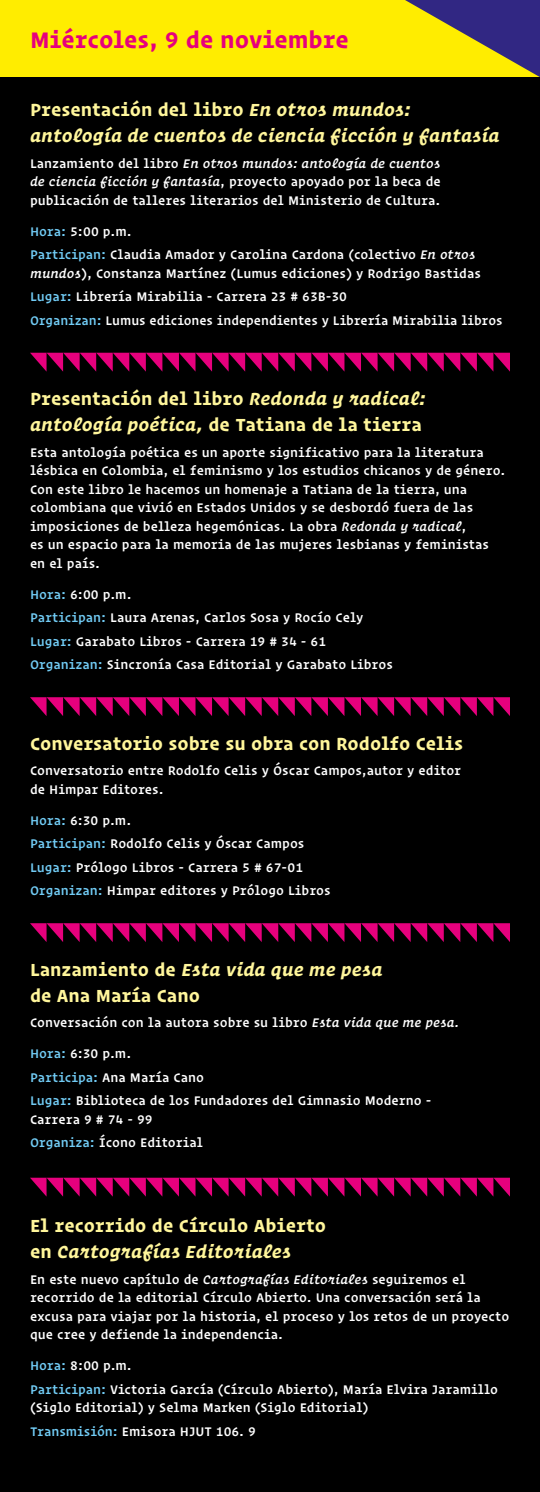
<style>
.page{position:relative;width:540px;height:1492px;background:#fff}
.page>*{position:absolute;margin:0;border:0;box-sizing:border-box;transform-origin:0 0}
.t1{font:700 22.5px "Operator S Sm";letter-spacing:-.005em;color:#e6007d}
.t2{font:700 17.5px/26px "Operator S Sm";letter-spacing:-.005em;color:#fff69b}
.t3{font:italic 700 17.5px/26px "Operator S Sm";color:#fff69b}
.t4{font:500 12.5px/23.5px "Operator S Sm";color:#fff}
.s1{font-style:normal}
.s2{font-style:italic}
.s3{color:#71cbf4}
</style>
<div class="page">
<div style="left:0;top:0;width:540px;height:77px;background:#ffed00"></div>
<svg style="left:405px;top:0;width:135px;height:77px"></svg>
<div style="left:0;top:77px;width:540px;height:1415px;background:#000"></div>
<svg style="left:30px;top:353px;width:480px;height:19px"></svg>
<svg style="left:30px;top:697px;width:480px;height:19px"></svg>
<svg style="left:30px;top:923px;width:480px;height:19px"></svg>
<svg style="left:30px;top:1178px;width:480px;height:19px"></svg>
<h1 class="t1" style="left:30px;top:19px;width:320px">Miércoles, 9 de noviembre</h1>
<h2 class="t3" style="left:30px;top:95px;width:471px"><span class="s1">Presentación del libro</span> En otros mundos: antología de cuentos de ciencia ficción y fantasía</h2>
<p class="t4" style="left:30px;top:153px;width:412px;line-height:18.5px;text-align:justify">Lanzamiento del libro <span class="s2">En otros mundos: antología de cuentos de ciencia ficción y fantasía</span>, proyecto apoyado por la beca de publicación de talleres literarios del Ministerio de Cultura.</p>
<p class="t4" style="left:30px;top:218px;width:447px"><span class="s3">Hora:</span> 5:00 p.m.<br><span class="s3">Participan:</span> Claudia Amador y Carolina Cardona (colectivo <span class="s2">En otros</span></p>
<p class="t4" style="left:30px;top:260px;width:474px"><span class="s2">mundos</span>), Constanza Martínez (Lumus ediciones) y Rodrigo Bastidas<br><span class="s3">Lugar:</span> Librería Mirabilia - Carrera 23 # 63B-30<br><span class="s3">Organizan:</span> Lumus ediciones independientes y Librería Mirabilia libros</p>
<h2 class="t2" style="left:30px;top:384px;width:397px">Presentación del libro <span class="s2">Redonda y radical: antología poética,</span> de Tatiana de la tierra</h2>
<p class="t4" style="left:30px;top:442px;width:477px;line-height:18.5px">Esta antología poética es un aporte significativo para la literatura lésbica en Colombia, el feminismo y los estudios chicanos y de género.<br>Con este libro le hacemos un homenaje a Tatiana de la tierra, una colombiana que vivió en Estados Unidos y se desbordó fuera de las imposiciones de belleza hegemónicas. La obra <span class="s2">Redonda y radical</span>,<br>es un espacio para la memoria de las mujeres lesbianas y feministas en el país.</p>
<p class="t4" style="left:30px;top:581px;width:364px"><span class="s3">Hora:</span> 6:00 p.m.<br><span class="s3">Participan:</span> Laura Arenas, Carlos Sosa y Rocío Cely <span class="s3">Lugar:</span> Garabato Libros - Carrera 19 # 34 - 61<br><span class="s3">Organizan:</span> Sincronía Casa Editorial y Garabato Libros</p>
<h2 class="t2" style="left:30px;top:728px;width:435px">Conversatorio sobre su obra con Rodolfo Celis</h2>
<p class="t4" style="left:30px;top:760px;width:433px;line-height:18.5px">Conversatorio entre Rodolfo Celis y Óscar Campos,autor y editor de Himpar Editores.</p>
<p class="t4" style="left:30px;top:807px;width:302px"><span class="s3">Hora:</span> 6:30 p.m.<br><span class="s3">Participan:</span> Rodolfo Celis y Óscar Campos <span class="s3">Lugar:</span> Prólogo Libros - Carrera 5 # 67-01<br><span class="s3">Organizan:</span> Himpar editores y Prólogo Libros</p>
<h2 class="t2" style="left:30px;top:954px;width:354px">Lanzamiento de <span class="s2">Esta vida que me pesa </span>de Ana María Cano</h2>
<p class="t4" style="left:30px;top:1010px;width:431px">Conversación con la autora sobre su libro <span class="s2">Esta vida que me pesa.</span></p>
<p class="t4" style="left:30px;top:1041px;width:403px"><span class="s3">Hora:</span> 6:30 p.m.<br><span class="s3">Participa:</span> Ana María Cano<br><span class="s3">Lugar:</span> Biblioteca de los Fundadores del Gimnasio Moderno -</p>
<p class="t4" style="left:30px;top:1106px;width:175px">Carrera 9 # 74 - 99<br><span class="s3">Organiza:</span> Ícono Editorial</p>
<h2 class="t2" style="left:30px;top:1211px;width:298px">El recorrido de Círculo Abierto en <span class="s2">Cartografías Editoriales</span></h2>
<p class="t4" style="left:30px;top:1269px;width:481px;line-height:18.5px">En este nuevo capítulo de <span class="s2">Cartografías Editoriales</span> seguiremos el recorrido de la editorial Círculo Abierto. Una conversación será la excusa para viajar por la historia, el proceso y los retos de un proyecto que cree y defiende la independencia.</p>
<p class="t4" style="left:30px;top:1353px;width:470px"><span class="s3">Hora:</span> 8:00 p.m.<br><span class="s3">Participan:</span> Victoria García (Círculo Abierto), María Elvira Jaramillo</p>
<p class="t4" style="left:30px;top:1395px;width:340px">(Siglo Editorial) y Selma Marken (Siglo Editorial)<br><span class="s3">Transmisión:</span> Emisora HJUT 106. 9</p>
</div>
